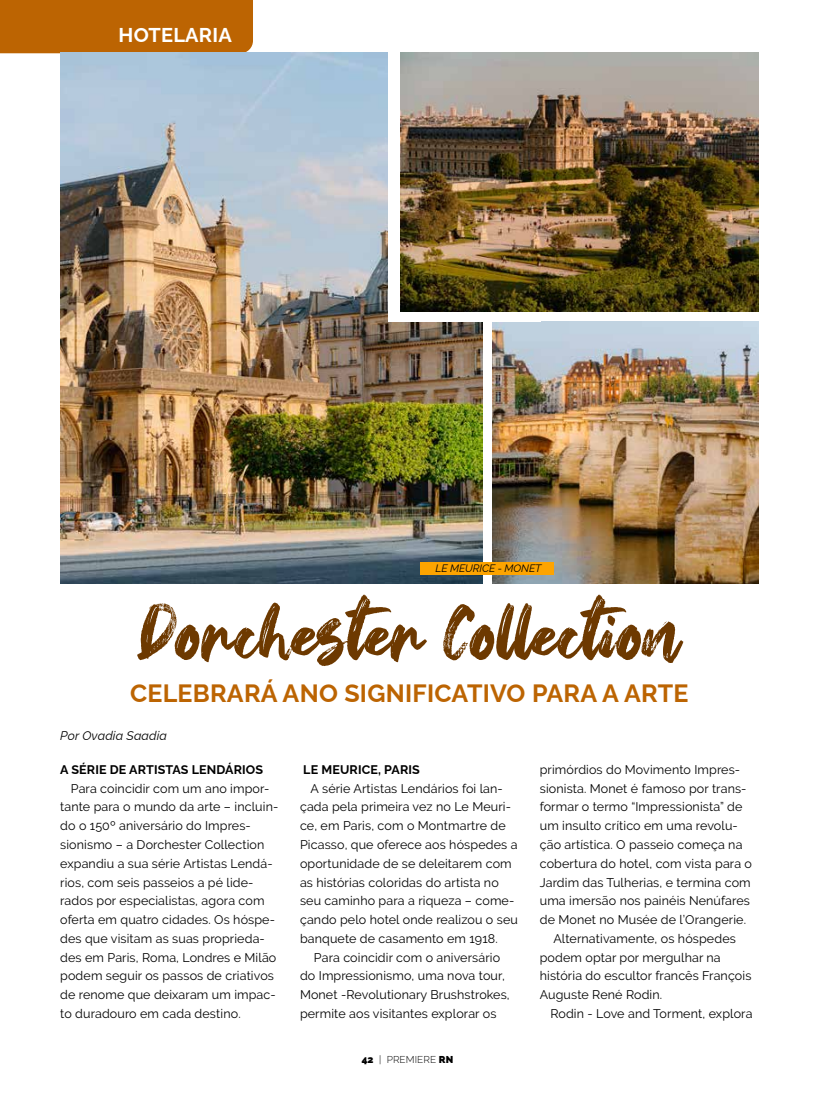
<style>
.page{position:relative;width:815px;height:1099px;background:#fff}
.page>*{position:absolute;margin:0;border:0;box-sizing:border-box;transform-origin:0 0}
.t1{font:72.75px "Hey October";letter-spacing:.01em;color:#6d3900}
.t2{font:700 25px "Raleway";letter-spacing:.01em;color:#bc6402}
.t3{font:700 20px "Raleway";letter-spacing:.01em;color:#fff}
.t4{font:12.5px/18.8px "Raleway";letter-spacing:.01em;color:#000}
.t5{font:700 12.5px "Raleway";letter-spacing:.01em;color:#000}
.t6{font:italic 12.5px "Raleway";letter-spacing:.01em;color:#000}
.t7{font:italic 10.75px "Raleway";letter-spacing:-.01em;color:#000}
.t8{font:300 10px "Raleway";letter-spacing:.01em;color:#000}
.s1{font-weight:900}
</style>
<div class="page">
<div style="left:0;top:0;width:253px;height:53px;background:#bc6402"></div>
<img style="left:492px;top:321px;width:266px;height:263px">
<img style="left:60px;top:53px;width:422px;height:531px">
<div style="left:388px;top:43px;width:152px;height:278px;background:#fff"></div>
<img style="left:401px;top:53px;width:357px;height:259px">
<div style="left:420px;top:562px;width:134px;height:12px;background:#fda400"></div>
<h3 class="t3" style="left:119px;top:19px;width:115px">HOTELARIA</h3>
<p class="t7" style="left:436px;top:560px;width:107px">LE MEURICE - MONET</p>
<h1 class="t1" style="left:138px;top:592px;width:543px">Dorchester Collection</h1>
<h2 class="t2" style="left:130px;top:673px;width:560px">CELEBRARÁ ANO SIGNIFICATIVO PARA A ARTE</h2>
<p class="t6" style="left:60px;top:725px;width:108px">Por Ovadia Saadia</p>
<p class="t5" style="left:60px;top:759px;width:204px">A SÉRIE DE ARTISTAS LENDÁRIOS</p>
<p class="t4" style="left:60px;top:778px;width:220px;text-indent:11px">Para coincidir com um ano impor&shy;tante para o mundo da arte – incluin&shy;do o 150º aniversário do Impres&shy;sionismo – a Dorchester Collection expandiu a sua série Artistas Lendá&shy;rios, com seis passeios a pé lide&shy;rados por especialistas, agora com oferta em quatro cidades. Os hóspe&shy;des que visitam as suas proprieda&shy;des em Paris, Roma, Londres e Milão podem seguir os passos de criativos de renome que deixaram um impac&shy;to duradouro em cada destino.</p>
<p class="t5" style="left:303px;top:759px;width:118px">LE MEURICE, PARIS</p>
<p class="t4" style="left:300px;top:778px;width:219px;text-indent:11px">A série Artistas Lendários foi lan&shy;çada pela primeira vez no Le Meuri&shy;ce, em Paris, com o Montmartre de Picasso, que oferece aos hóspedes a oportunidade de se deleitarem com as histórias coloridas do artista no seu caminho para a riqueza – come&shy;çando pelo hotel onde realizou o seu banquete de casamento em 1918.</p>
<p class="t4" style="left:300px;top:947px;width:211px;text-indent:14px">Para coincidir com o aniversário do Impressionismo, uma nova tour, Monet -Revolutionary Brushstrokes, permite aos visitantes explorar os</p>
<p class="t8" style="left:362px;top:1051px;width:93px"><span class="s1">42</span> | PREMIERE <span class="s1">RN</span></p>
<p class="t4" style="left:540px;top:760px;width:202px">primórdios do Movimento Impres-</p>
<p class="t4" style="left:540px;top:778px;width:208px">sionista. Monet é famoso por trans-</p>
<p class="t4" style="left:540px;top:797px;width:204px">formar o termo “Impressionista” de</p>
<p class="t4" style="left:540px;top:816px;width:200px">um insulto crítico em uma revolu-</p>
<p class="t4" style="left:540px;top:835px;width:204px">ção artística. O passeio começa na</p>
<p class="t4" style="left:540px;top:853px;width:214px">cobertura do hotel, com vista para o</p>
<p class="t4" style="left:540px;top:872px;width:212px">Jardim das Tulherias, e termina com</p>
<p class="t4" style="left:540px;top:891px;width:212px">uma imersão nos painéis Nenúfares</p>
<p class="t4" style="left:540px;top:910px;width:208px">de Monet no Musée de l’Orangerie.</p>
<p class="t4" style="left:553px;top:928px;width:184px">Alternativamente, os hóspedes</p>
<p class="t4" style="left:540px;top:947px;width:182px">podem optar por mergulhar na</p>
<p class="t4" style="left:540px;top:966px;width:213px">história do escultor francês François</p>
<p class="t4" style="left:540px;top:985px;width:124px">Auguste René Rodin.</p>
<p class="t4" style="left:550px;top:1003px;width:204px">Rodin - Love and Torment, explora</p>
</div>
